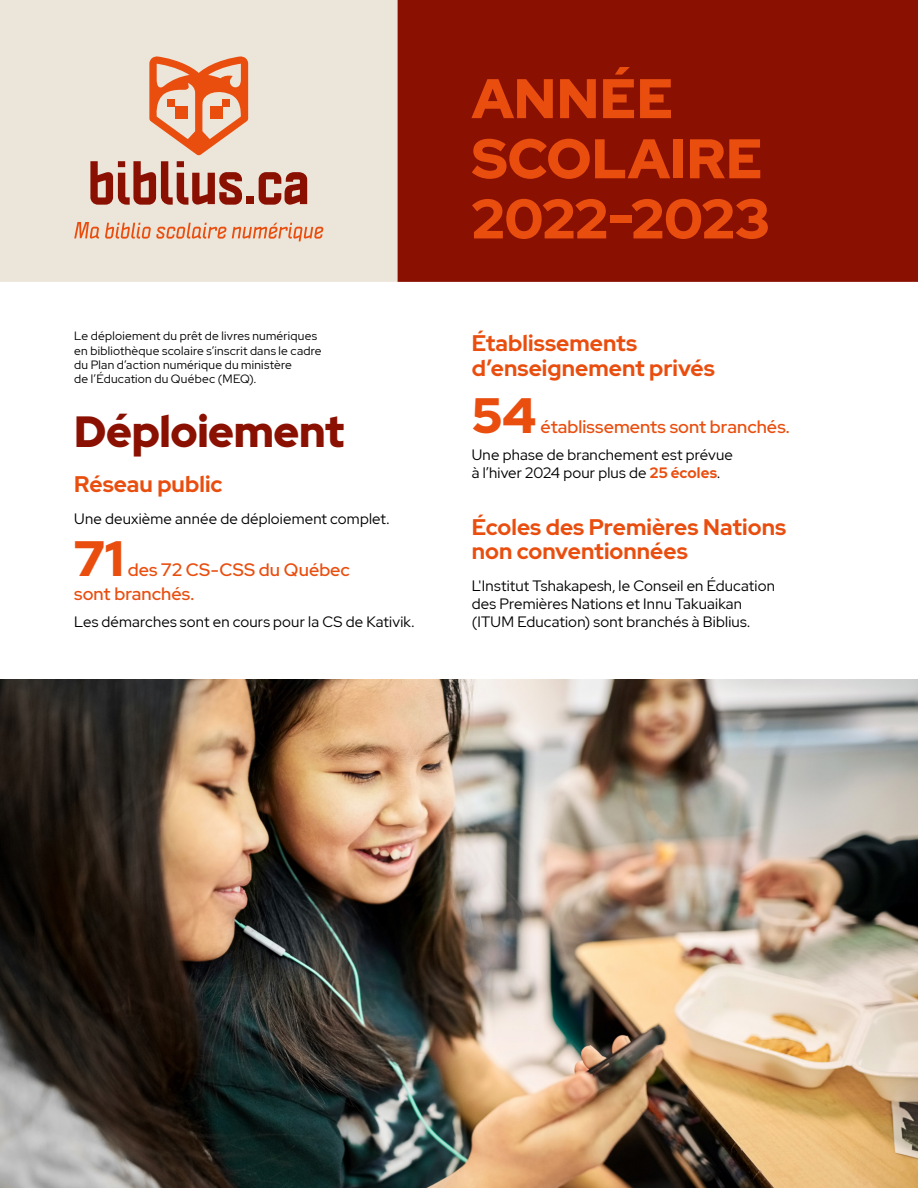
<style>
.page{position:relative;width:918px;height:1188px;background:#fff}
.page>*{position:absolute;margin:0;border:0;box-sizing:border-box;transform-origin:0 0}
.t1{font:900 55.65px/60.2px "Red Hat Display";letter-spacing:.005em;color:#e94e0f}
.t2{font:900 49.5px "Red Hat Display";color:#e94e0f}
.t3{font:900 43.5px "Red Hat Display";letter-spacing:-.01em;color:#8a1002}
.t4{font:700 22.5px/24.8px "Red Hat Display";color:#e94e0f}
.t5{font:500 18px/24px "Red Hat Display";color:#e94e0f}
.t6{font:15px/18px "Red Hat Display";letter-spacing:.01em;color:#000}
.t7{font:12px/14.4px "Red Hat Display";letter-spacing:.02em;color:#000}
.s1{font-weight:700;color:#e94e0f}
</style>
<div class="page">
<div style="left:0;top:0;width:398px;height:282px;background:#ece5da"></div>
<div style="left:398px;top:0;width:520px;height:282px;background:#8a1002"></div>
<svg style="left:149px;top:56px;width:99px;height:99px"></svg>
<div style="left:210px;top:106px;width:12px;height:13px;background:#e94e0f"></div>
<div style="left:222px;top:99px;width:8px;height:7px;background:#e94e0f"></div>
<div style="left:168px;top:99px;width:7px;height:7px;background:#e94e0f"></div>
<div style="left:175px;top:106px;width:13px;height:13px;background:#e94e0f"></div>
<svg style="left:259px;top:172px;width:48px;height:33px"></svg>
<svg style="left:90px;top:161px;width:152px;height:44px"></svg>
<div style="left:247px;top:197px;width:7px;height:7px;background:#8a1002"></div>
<svg style="left:74px;top:222px;width:25px;height:17px"></svg>
<svg style="left:105px;top:223px;width:121px;height:16px"></svg>
<svg style="left:232px;top:223px;width:91px;height:18px"></svg>
<img style="left:0;top:679px;width:918px;height:509px">
<p class="t7" style="left:74px;top:329px;width:249px">Le déploiement du prêt de livres numériques en bibliothèque scolaire s’inscrit dans le cadre du Plan d’action numérique du ministère<br>de l’Éducation du Québec (MEQ).</p>
<h3 class="t3" style="left:74px;top:403px;width:271px">Déploiement</h3>
<h3 class="t4" style="left:74px;top:472px;width:150px">Réseau public</h3>
<p class="t6" style="left:74px;top:509px;width:317px">Une deuxième année de déploiement complet.</p>
<h2 class="t2" style="left:74px;top:526px;width:51px">71</h2>
<p class="t5" style="left:74px;top:558px;width:277px;text-indent:54px">des 72 CS-CSS du Québec sont branchés.</p>
<p class="t6" style="left:74px;top:613px;width:342px">Les démarches sont en cours pour la CS de Kativik.</p>
<h1 class="t1" style="left:472px;top:68px;width:300px">ANNÉE<br>SCOLAIRE<br>2022-2023</h1>
<h3 class="t4" style="left:472px;top:330px;width:245px">Établissements d’enseignement privés</h3>
<h2 class="t2" style="left:472px;top:384px;width:66px">54</h2>
<p class="t5" style="left:541px;top:415px;width:251px">établissements sont branchés.</p>
<p class="t6" style="left:472px;top:446px;width:263px">Une phase de branchement est prévue à l’hiver 2024 pour plus de <span class="s1">25 écoles</span>.</p>
<h3 class="t4" style="left:472px;top:514px;width:316px">Écoles des Premières Nations non conventionnées</h3>
<p class="t6" style="left:472px;top:576px;width:305px">L'Institut Tshakapesh, le Conseil en Éducation des Premières Nations et Innu Takuaikan (ITUM Education) sont branchés à Biblius.</p>
</div>
